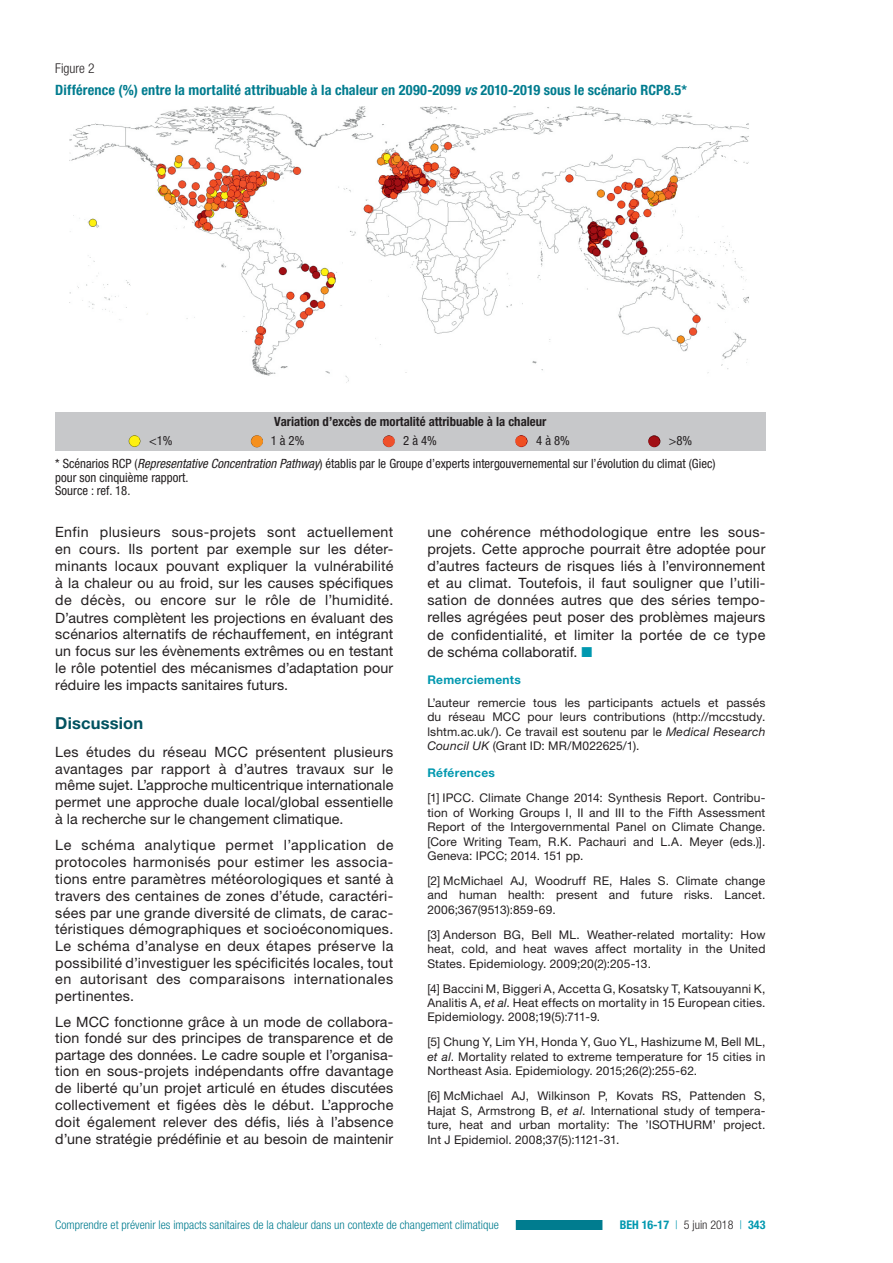
<style>
.page{position:relative;width:893px;height:1263px;background:#fff}
.page>*{position:absolute;margin:0;border:0;box-sizing:border-box;transform-origin:0 0}
.t1{font:700 16.5px "Helvetica Neue LT Std";letter-spacing:.01em;color:#005260}
.t2{font:14.25px/16.8px "Helvetica Neue LT Std";letter-spacing:.01em;color:#231f20;text-align:justify}
.t3{font:700 condensed 14.25px "Helvetica Neue LT Std";letter-spacing:.01em;color:#007c8f}
.t4{font:300 condensed 13.5px "Helvetica Neue LT Std";color:#231f20}
.t5{font:condensed 12.75px/23.2px "Helvetica Neue LT Std";color:#231f20}
.t6{font:700 condensed 12.75px "Helvetica Neue LT Std";color:#231f20}
.t7{font:12px/14.4px "Helvetica Neue LT Std";letter-spacing:.015em;color:#231f20;text-align:justify}
.t8{font:300 condensed 12px "Helvetica Neue LT Std";color:#007c8f}
.t9{font:700 12px "Helvetica Neue LT Std";letter-spacing:.025em;color:#0098af}
.t10{font:700 condensed 12px "Helvetica Neue LT Std";color:#0098af}
.s1{font-style:italic}
.s2{color:#0098af}
.s3{font-weight:300}
.s4{font-weight:300;color:#231f20}
</style>
<div class="page">
<div style="left:55px;top:1220px;width:596px;height:10px;background:#007c8f"></div>
<div style="left:38px;top:1218px;width:478px;height:13px;background:#fff"></div>
<div style="left:602px;top:1219px;width:181px;height:12px;background:#fff"></div>
<div style="left:55px;top:412px;width:710px;height:39px;background:#c7c8ca"></div>
<img style="left:69px;top:106px;width:680px;height:277px">
<svg style="left:129px;top:435px;width:11px;height:12px"></svg>
<svg style="left:251px;top:435px;width:12px;height:12px"></svg>
<svg style="left:383px;top:435px;width:12px;height:12px"></svg>
<svg style="left:515px;top:435px;width:13px;height:12px"></svg>
<svg style="left:648px;top:435px;width:12px;height:12px"></svg>
<p class="t4" style="left:55px;top:61px;width:41px">Figure 2</p>
<p class="t3" style="left:55px;top:81px;width:633px">Différence (%) entre la mortalité attribuable à la chaleur en 2090-2099 <span class="s1">vs</span> 2010-2019 sous le scénario RCP8.5*</p>
<p class="t6" style="left:274px;top:413px;width:274px">Variation d’excès de mortalité attribuable à la chaleur</p>
<p class="t5" style="left:149px;top:429px;width:25px">&lt;1%</p>
<p class="t5" style="left:271px;top:429px;width:35px">1 à 2%</p>
<p class="t5" style="left:403px;top:429px;width:35px">2 à 4%</p>
<p class="t5" style="left:536px;top:429px;width:35px">4 à 8%</p>
<p class="t5" style="left:55px;top:429px;width:662px;text-indent:613px">&gt;8%<br>* Scénarios RCP (<span class="s1">Representative Concentration Pathway</span>) établis par le Groupe d’experts intergouvernemental sur l’évolution du climat (Giec)</p>
<p class="t5" style="left:55px;top:470px;width:135px;line-height:13.5px">pour son cinquième rapport.<br>Source : ref. 18.</p>
<p class="t2" style="left:55px;top:523px;width:340px">Enfin plusieurs sous-projets sont actuellement en cours. Ils portent par exemple sur les déter&shy;minants locaux pouvant expliquer la vulnérabilité à la chaleur ou au froid, sur les causes spécifiques de décès, ou encore sur le rôle de l’humidité.<br>D’autres complètent les projections en évaluant des scénarios alternatifs de réchauffement, en intégrant un focus sur les évènements extrêmes ou en testant le rôle potentiel des mécanismes d’adaptation pour réduire les impacts sanitaires futurs.</p>
<p class="t1" style="left:55px;top:713px;width:90px">Discussion</p>
<p class="t2" style="left:55px;top:743px;width:340px">Les études du réseau MCC présentent plusieurs avantages par rapport à d’autres travaux sur le même sujet. L’approche multicentrique internationale permet une approche duale local/global essentielle à la recherche sur le changement climatique.</p>
<p class="t2" style="left:55px;top:836px;width:340px">Le schéma analytique permet l’application de protocoles harmonisés pour estimer les associa&shy;tions entre paramètres météorologiques et santé à travers des centaines de zones d’étude, caractéri&shy;sées par une grande diversité de climats, de carac&shy;téristiques démographiques et socioéconomiques.<br>Le schéma d’analyse en deux étapes préserve la possibilité d’investiguer les spécificités locales, tout en autorisant des comparaisons internationales pertinentes.</p>
<p class="t2" style="left:55px;top:1013px;width:340px">Le MCC fonctionne grâce à un mode de collabora&shy;tion fondé sur des principes de transparence et de partage des données. Le cadre souple et l’organisa&shy;tion en sous-projets indépendants offre davantage de liberté qu’un projet articulé en études discutées collectivement et figées dès le début. L’approche doit également relever des défis, liés à l’absence d’une stratégie prédéfinie et au besoin de maintenir</p>
<p class="t2" style="left:427px;top:523px;width:340px">une cohérence méthodologique entre les sous&shy;projets. Cette approche pourrait être adoptée pour d’autres facteurs de risques liés à l’environnement et au climat. Toutefois, il faut souligner que l’utili&shy;sation de données autres que des séries tempo&shy;relles agrégées peut poser des problèmes majeurs de confidentialité, et limiter la portée de ce type de schéma collaboratif. <span class="s2">■</span></p>
<p class="t9" style="left:427px;top:672px;width:95px">Remerciements</p>
<p class="t7" style="left:427px;top:695px;width:340px">L’auteur remercie tous les participants actuels et passés du réseau MCC pour leurs contributions (http://mccstudy. lshtm.ac.uk/). Ce travail est soutenu par le <span class="s1">Medical Research Council UK</span> (Grant ID: MR/M022625/1).</p>
<p class="t9" style="left:427px;top:765px;width:69px">Références</p>
<p class="t7" style="left:427px;top:791px;width:340px">[1] IPCC. Climate Change 2014: Synthesis Report. Contribu&shy;tion of Working Groups I, II and III to the Fifth Assessment Report of the Intergovernmental Panel on Climate Change. [Core Writing Team, R.K. Pachauri and L.A. Meyer (eds.)].<br>Geneva: IPCC; 2014. 151 pp.</p>
<p class="t7" style="left:427px;top:873px;width:340px">[2] McMichael AJ, Woodruff RE, Hales S. Climate change and human health: present and future risks. Lancet.<br>2006;367(9513):859-69.</p>
<p class="t7" style="left:427px;top:927px;width:340px">[3] Anderson BG, Bell ML. Weather-related mortality: How heat, cold, and heat waves affect mortality in the United States. Epidemiology. 2009;20(2):205-13.</p>
<p class="t7" style="left:427px;top:981px;width:340px">[4] Baccini M, Biggeri A, Accetta G, Kosatsky T, Katsouyanni K, Analitis A, <span class="s1">et al</span>. Heat effects on mortality in 15 European cities.<br>Epidemiology. 2008;19(5):711-9.</p>
<p class="t7" style="left:427px;top:1035px;width:340px">[5] Chung Y, Lim YH, Honda Y, Guo YL, Hashizume M, Bell ML, <span class="s1">et al</span>. Mortality related to extreme temperature for 15 cities in Northeast Asia. Epidemiology. 2015;26(2):255-62.</p>
<p class="t7" style="left:427px;top:1089px;width:340px">[6] McMichael AJ, Wilkinson P, Kovats RS, Pattenden S, Hajat S, Armstrong B, <span class="s1">et al</span>. International study of tempera&shy;ture, heat and urban mortality: The ’ISOTHURM’ project.<br>Int J Epidemiol. 2008;37(5):1121-31.</p>
<p class="t8" style="left:55px;top:1218px;width:445px">Comprendre et prévenir les impacts sanitaires de la chaleur dans un contexte de changement climatique</p>
<p class="t10" style="left:620px;top:1217px;width:147px">BEH 16-17 <span class="s3">|</span> <span class="s4">5 juin 2018</span> <span class="s3">|</span> 343</p>
</div>
